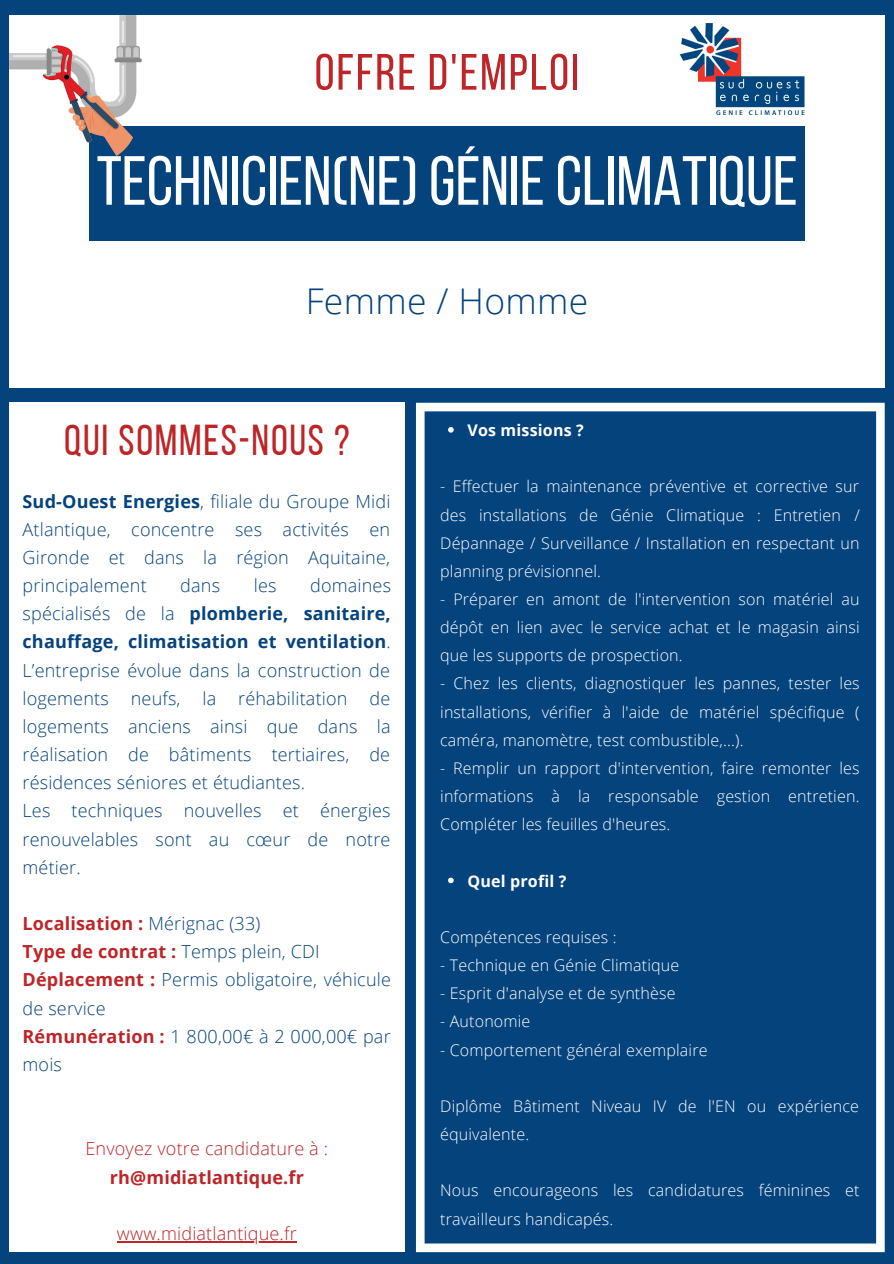
<style>
.page{position:relative;width:894px;height:1264px;background:#fff}
.page>*{position:absolute;margin:0;border:0;box-sizing:border-box;transform-origin:0 0}
.t1{font:69.3px "Bebas Neue";color:#fff}
.t2{font:51px "Bebas Neue";letter-spacing:.04em;color:#bd2528}
.t3{font:43.2px "Bebas Neue";letter-spacing:.04em;color:#bd2528}
.t4{font:300 35.4px "Open Sans";letter-spacing:.01em;color:#05437d}
.t5{font:300 18px/28.2px "Open Sans";letter-spacing:.01em;color:#05437d;text-align:justify}
.t6{font:300 18px/28.2px "Open Sans";letter-spacing:.01em;color:#bd2528;text-align:center}
.t7{font:700 18px "Open Sans";letter-spacing:.01em;color:#bd2528}
.t8{font:300 16.05px/28.2px "Open Sans";letter-spacing:.01em;color:#fff;text-align:justify}
.t9{font:700 16.05px "Open Sans";letter-spacing:.01em;color:#fff}
.s1{font-weight:700}
.s2{font-weight:300;color:#05437d}
.s3{font-weight:700;color:#bd2528}
</style>
<div class="page">
<div style="left:0;top:0;width:893px;height:1263px;background:#05437d"></div>
<div style="left:9px;top:15px;width:875px;height:373px;background:#fff"></div>
<div style="left:9px;top:403px;width:396px;height:849px;background:#fff"></div>
<svg style="left:416px;top:403px;width:468px;height:849px"></svg>
<div style="left:89px;top:126px;width:715px;height:115px;background:#05437d"></div>
<img style="left:9px;top:15px;width:132px;height:140px">
<img style="left:679px;top:23px;width:125px;height:92px">
<hr style="left:117px;top:1240px;width:180px;height:2px;background:#bd2528">
<svg style="left:448px;top:427px;width:5px;height:5px"></svg>
<svg style="left:448px;top:877px;width:5px;height:6px"></svg>
<p class="t2" style="left:314px;top:51px;width:266px">OFFRE D'EMPLOI</p>
<p class="t1" style="left:96px;top:153px;width:702px">TECHNICIEN(NE)GÉNIECLIMATIQUE</p>
<p class="t4" style="left:306px;top:276px;width:284px">Femme / Homme</p>
<p class="t3" style="left:64px;top:423px;width:287px">QUI SOMMES-NOUS ?</p>
<p class="t5" style="left:23px;top:486px;width:369px"><span class="s1">Sud-Ouest Energies</span>, filiale du Groupe Midi Atlantique, concentre ses activités en Gironde et dans la région Aquitaine, principalement</p>
<p class="t5" style="left:23px;top:571px;width:370px;text-indent:287px">domaines spécialisés de la <span class="s1">plomberie, sanitaire, chauffage, climatisation et ventilation</span>.<br>L’entreprise évolue dans la construction de logements neufs, la réhabilitation de logements anciens ainsi que dans la réalisation de bâtiments tertiaires, de résidences séniores et étudiantes.</p>
<p class="t5" style="left:23px;top:796px;width:369px">Les techniques nouvelles et énergies renouvelables sont au cœur de notre métier.</p>
<p class="t5" style="left:180px;top:571px;width:41px">dans</p>
<p class="t5" style="left:254px;top:571px;width:24px">les</p>
<p class="t7" style="left:23px;top:910px;width:239px">Localisation : <span class="s2">Mérignac (33)</span></p>
<p class="t7" style="left:23px;top:939px;width:298px">Type de contrat : <span class="s2">Temps plein, CDI</span></p>
<p class="t5" style="left:23px;top:965px;width:370px"><span class="s3">Déplacement :</span> Permis obligatoire, véhicule de service</p>
<p class="t5" style="left:23px;top:1021px;width:369px"><span class="s3">Rémunération :</span> 1 800,00€ à 2 000,00€ par mois</p>
<p class="t6" style="left:85px;top:1134px;width:244px">Envoyez votre candidature à : <span class="s1">rh@midiatlantique.fr</span></p>
<p class="t6" style="left:117px;top:1218px;width:181px">www.midiatlantique.fr</p>
<p class="t9" style="left:467px;top:419px;width:118px">Vos missions ?</p>
<p class="t8" style="left:440px;top:472px;width:421px">- Effectuer la maintenance préventive et corrective sur des installations de Génie Climatique : Entretien / Dépannage / Surveillance / Installation en respectant un planning prévisionnel.</p>
<p class="t8" style="left:440px;top:584px;width:421px">- Préparer en amont de l'intervention son matériel au dépôt en lien avec le service achat et le magasin ainsi que les supports de prospection.</p>
<p class="t8" style="left:440px;top:669px;width:421px">- Chez les clients, diagnostiquer les pannes, tester les installations, vérifier à l'aide de matériel spécifique ( caméra, manomètre, test combustible,...).</p>
<p class="t8" style="left:440px;top:753px;width:421px">- Remplir un rapport d'intervention, faire remonter les informations à la responsable gestion entretien.<br>Compléter les feuilles d'heures.</p>
<p class="t9" style="left:467px;top:869px;width:100px">Quel profil ?</p>
<p class="t8" style="left:440px;top:922px;width:178px">Compétences requises :</p>
<p class="t8" style="left:440px;top:950px;width:240px">- Technique en Génie Climatique</p>
<p class="t8" style="left:440px;top:978px;width:237px">- Esprit d'analyse et de synthèse</p>
<p class="t8" style="left:440px;top:1007px;width:92px">- Autonomie</p>
<p class="t8" style="left:440px;top:1035px;width:269px">- Comportement général exemplaire</p>
<p class="t8" style="left:440px;top:1091px;width:420px">Diplôme Bâtiment Niveau IV de l'EN ou expérience équivalente.</p>
<p class="t8" style="left:440px;top:1175px;width:421px">Nous encourageons les candidatures féminines et travailleurs handicapés.</p>
</div>
